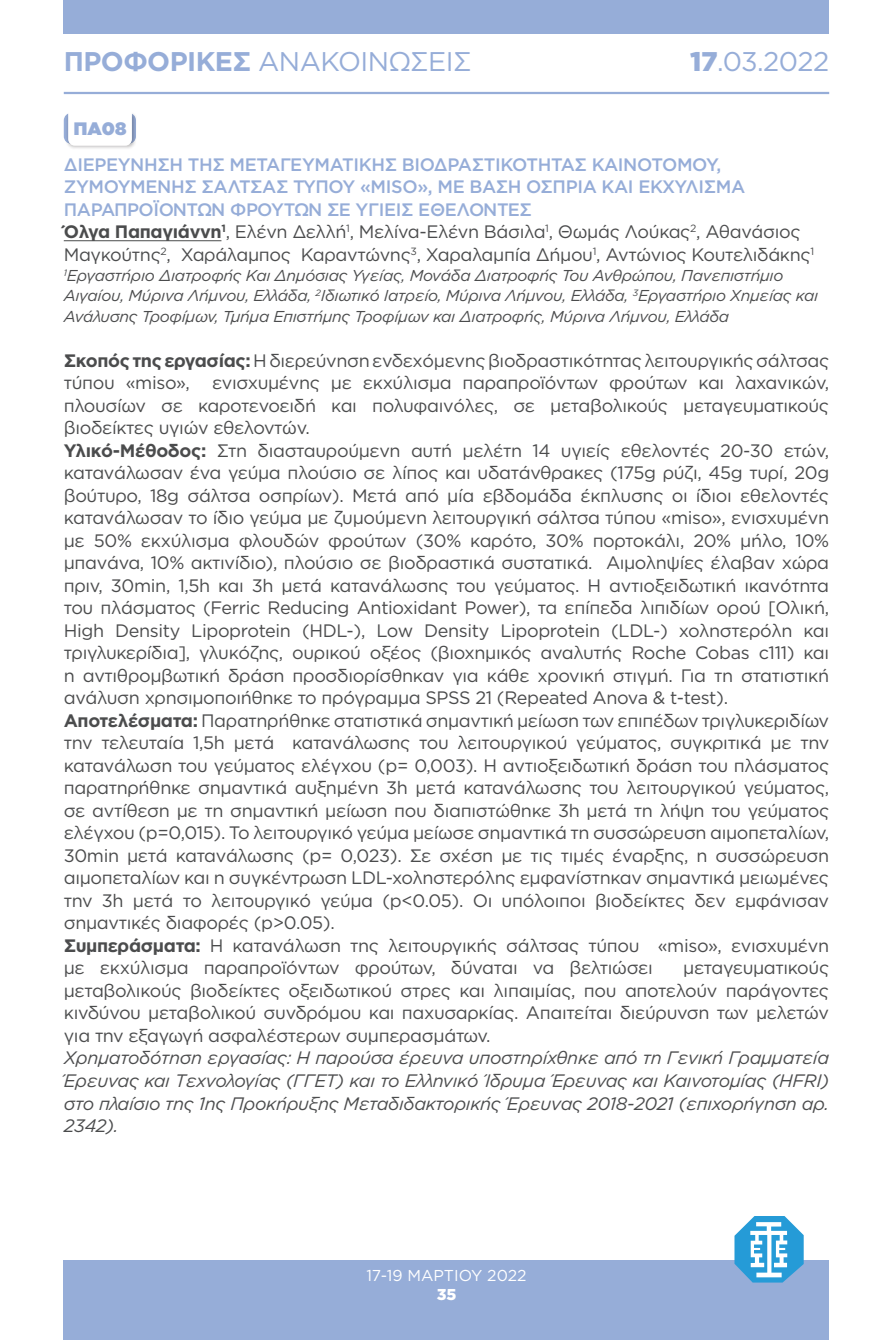
<style>
.page{position:relative;width:893px;height:1340px;background:#fff}
.page>*{position:absolute;margin:0;border:0;box-sizing:border-box;transform-origin:0 0}
.t1{font:27px "Gotham Greek";letter-spacing:-.02em;color:#96add8}
.t2{font:18px/22.5px "Gotham Greek";letter-spacing:-.02em;color:#4b4c4d}
.t3{font:500 18px/22.5px "Gotham Greek";letter-spacing:-.02em;color:#96add8}
.t4{font:italic 18px/22.5px "Gotham Greek";letter-spacing:-.02em;color:#4b4c4d;text-align:justify}
.t5{font:900 18px "Gotham Greek";color:#96add8}
.t6{font:italic 15.75px/20.2px "Gotham Greek";letter-spacing:-.02em;color:#4b4c4d}
.t7{font:15.75px "Gotham Greek";color:#fff}
.t8{font:900 15.75px "Gotham Greek";color:#fff}
.s1{font-weight:700}
.s2{font-weight:900}
.s3{font-weight:700;color:#4b4c4d}
.s4{font-weight:400;color:#4b4c4d}
</style>
<div class="page">
<div style="left:64px;top:1260px;width:765px;height:79px;background:#96add8"></div>
<div style="left:64px;top:0;width:765px;height:33px;background:#96add8"></div>
<svg style="left:734px;top:1216px;width:70px;height:66px"></svg>
<hr style="left:64px;top:92px;width:765px;height:2px;background:#96add8">
<hr style="left:64px;top:240px;width:157px;height:1px;background:#4b4c4d">
<svg style="left:64px;top:113px;width:72px;height:33px"></svg>
<h1 class="t1" style="left:64px;top:46px;width:409px"><span class="s1">ΠΡΟΦΟΡΙΚΈΣ</span> ΑΝΑΚΟΙΝΏΣΕΙΣ</h1>
<h1 class="t1" style="left:690px;top:46px;width:140px"><span class="s2">17</span>.03.2022</h1>
<p class="t5" style="left:74px;top:119px;width:54px">ΠΑ08</p>
<p class="t3" style="left:64px;top:153px;width:752px">ΔΙΕΡΕΥΝΗΣΗ ΤΗΣ ΜΕΤΑΓΕΥΜΑΤΙΚΗΣ ΒΙΟΔΡΑΣΤΙΚΟΤΗΤΑΣ ΚΑΙΝΟΤΟΜΟΥ, ΖΥΜΟΥΜΕΝΗΣ ΣΑΛΤΣΑΣ ΤΥΠΟΥ «MISO», ΜΕ ΒΑΣΗ ΟΣΠΡΙΑ ΚΑΙ ΕΚΧΥΛΙΣΜΑ ΠΑΡΑΠΡΟΪΟΝΤΩΝ ΦΡΟΥΤΩΝ ΣΕ ΥΓΙΕΙΣ ΕΘΕΛΟΝΤΕΣ<br><span class="s3">Όλγα Παπαγιάννη</span><sup>1</sup><span class="s4">, Ελένη Δελλή</span><sup>1</sup><span class="s4">, Μελίνα-Ελένη Βάσιλα</span><sup>1</sup><span class="s4">, Θωμάς Λούκας</span><sup>2</sup><span class="s4">, Αθανάσιος Μαγκούτης</span><sup>2</sup><span class="s4">, Χαράλαμπος Καραντώνης</span><sup>3</sup><span class="s4">, Χαραλαμπία Δήμου</span><sup>1</sup><span class="s4">, Αντώνιος Κουτελιδάκης</span><sup>1</sup></p>
<p class="t6" style="left:64px;top:265px;width:756px"><sup>1</sup>Εργαστήριο Διατροφής Και Δημόσιας Υγείας, Μονάδα Διατροφής Του Ανθρώπου, Πανεπιστήμιο<br>Αιγαίου, Μύρινα Λήμνου, Ελλάδα, <sup>2</sup>Ιδιωτικό Ιατρείο, Μύρινα Λήμνου, Ελλάδα, <sup>3</sup>Εργαστήριο Χημείας και<br>Ανάλυσης Τροφίμων, Τμήμα Επιστήμης Τροφίμων και Διατροφής, Μύρινα Λήμνου, Ελλάδα</p>
<p class="t2" style="left:64px;top:349px;width:767px"><span class="s1">Σκοπός της εργασίας:</span>Η διερεύνηση ενδεχόμενης βιοδραστικότητας λειτουργικής σάλτσας τύπου «miso», ενισχυμένης με εκχύλισμα παραπροϊόντων φρούτων και λαχανικών, πλουσίων σε καροτενοειδή και πολυφαινόλες, σε μεταβολικούς μεταγευματικούς βιοδείκτες υγιών εθελοντών.<br><span class="s1">Υλικό-Μέθοδος:</span> Στη διασταυρούμενη αυτή μελέτη 14 υγιείς εθελοντές 20-30 ετών, κατανάλωσαν ένα γεύμα πλούσιο σε λίπος και υδατάνθρακες (175g ρύζι, 45g τυρί, 20g βούτυρο, 18g σάλτσα οσπρίων). Μετά από μία εβδομάδα έκπλυσης οι ίδιοι εθελοντές κατανάλωσαν το ίδιο γεύμα με ζυμούμενη λειτουργική σάλτσα τύπου «miso», ενισχυμένη με 50% εκχύλισμα φλουδών φρούτων (30% καρότο, 30% πορτοκάλι, 20% μήλο, 10% μπανάνα, 10% ακτινίδιο), πλούσιο σε βιοδραστικά συστατικά. Αιμοληψίες έλαβαν χώρα πριν, 30min, 1,5h και 3h μετά κατανάλωσης του γεύματος. Η αντιοξειδωτική ικανότητα του πλάσματος (Ferric Reducing Antioxidant Power), τα επίπεδα λιπιδίων ορού [Ολική, High Density Lipoprotein (HDL-), Low Density Lipoprotein (LDL-) χοληστερόλη και τριγλυκερίδια], γλυκόζης, ουρικού οξέος (βιοχημικός αναλυτής Roche Cobas c111) και η αντιθρομβωτική δράση προσδιορίσθηκαν για κάθε χρονική στιγμή. Για τη στατιστική ανάλυση χρησιμοποιήθηκε το πρόγραμμα SPSS 21 (Repeated Anova &amp; t-test).<br><span class="s1">Αποτελέσματα:</span> Παρατηρήθηκε στατιστικά σημαντική μείωση των επιπέδων τριγλυκεριδίων την τελευταία 1,5h μετά κατανάλωσης του λειτουργικού γεύματος, συγκριτικά με την κατανάλωση του γεύματος ελέγχου (p= 0,003). Η αντιοξειδωτική δράση του πλάσματος παρατηρήθηκε σημαντικά αυξημένη 3h μετά κατανάλωσης του λειτουργικού γεύματος, σε αντίθεση με τη σημαντική μείωση που διαπιστώθηκε 3h μετά τη λήψη του γεύματος ελέγχου (p=0,015). Το λειτουργικό γεύμα μείωσε σημαντικά τη συσσώρευση αιμοπεταλίων, 30min μετά κατανάλωσης (p= 0,023). Σε σχέση με τις τιμές έναρξης, η συσσώρευση αιμοπεταλίων και η συγκέντρωση LDL-χοληστερόλης εμφανίστηκαν σημαντικά μειωμένες την 3h μετά το λειτουργικό γεύμα (p&lt;0.05). Οι υπόλοιποι βιοδείκτες δεν εμφάνισαν σημαντικές διαφορές (p&gt;0.05).<br><span class="s1">Συμπεράσματα:</span> Η κατανάλωση της λειτουργικής σάλτσας τύπου «miso», ενισχυμένη με εκχύλισμα παραπροϊόντων φρούτων, δύναται να βελτιώσει</p>
<p class="t2" style="left:64px;top:956px;width:767px;text-align:justify;text-indent:619px">μεταγευματικούς μεταβολικούς βιοδείκτες οξειδωτικού στρες και λιπαιμίας, που αποτελούν παράγοντες κινδύνου μεταβολικού συνδρόμου και παχυσαρκίας. Απαιτείται διεύρυνση των μελετών για την εξαγωγή ασφαλέστερων συμπερασμάτων.</p>
<p class="t4" style="left:64px;top:1046px;width:767px">Χρηματοδότηση εργασίας: Η παρούσα έρευνα υποστηρίχθηκε από τη Γενική Γραμματεία Έρευνας και Τεχνολογίας (ΓΓΕΤ) και το Ελληνικό Ίδρυμα Έρευνας και Καινοτομίας (HFRI) στο πλαίσιο της 1ης Προκήρυξης Μεταδιδακτορικής Έρευνας 2018-2021 (επιχορήγηση αρ.<br>2342).</p>
<p class="t7" style="left:366px;top:1266px;width:162px">17-19 ΜΑΡΤΊΟΥ 2022</p>
<p class="t8" style="left:437px;top:1285px;width:21px">35</p>
</div>
